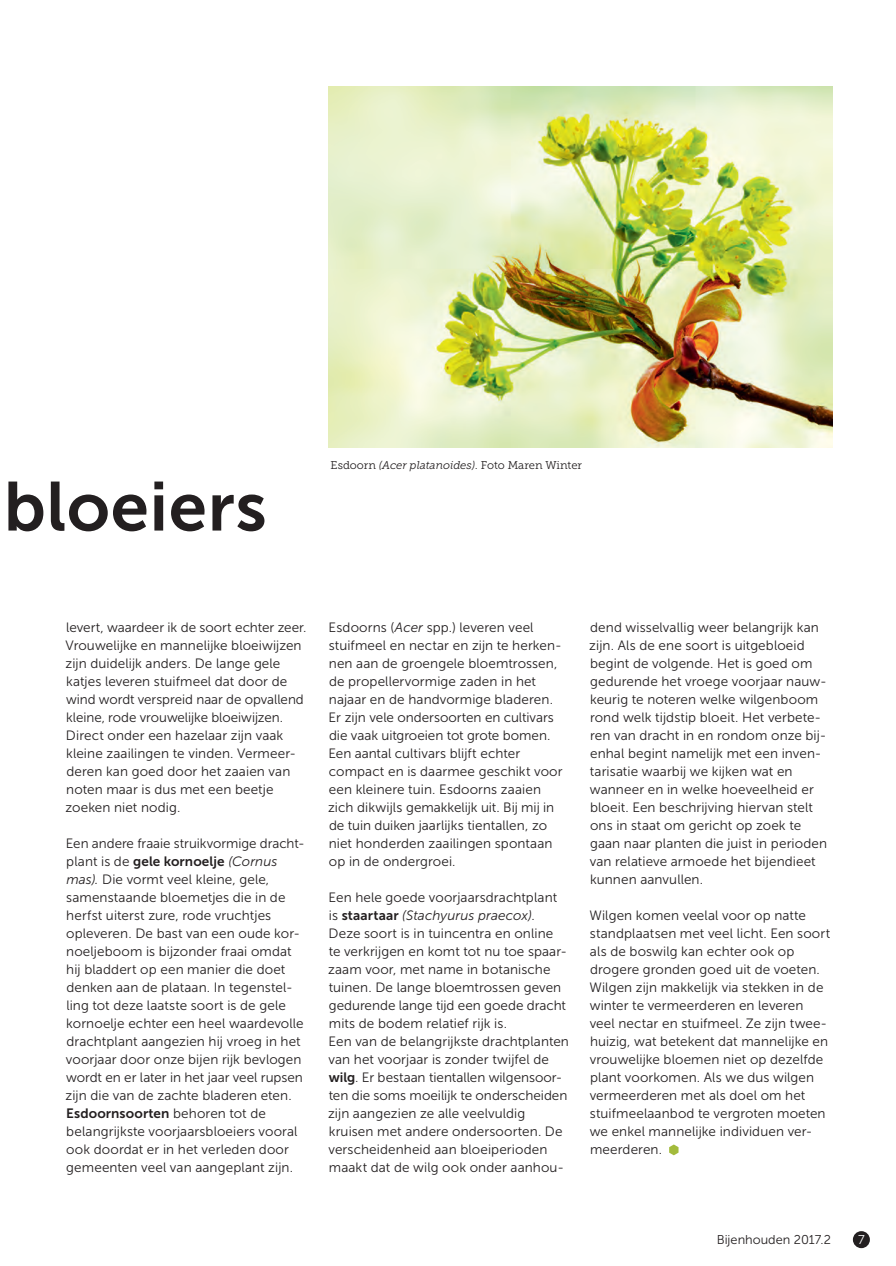
<style>
.page{position:relative;width:896px;height:1266px;background:#fff}
.page>*{position:absolute;margin:0;border:0;box-sizing:border-box;transform-origin:0 0}
.t1{font:69px "Museo Sans 700";letter-spacing:.01em;color:#231f20}
.t2{font:13.5px/18px "Museo Sans 300";letter-spacing:.005em;color:#231f20}
.t3{font:13.5px "Museo Sans 700";letter-spacing:.01em;color:#231f20}
.t4{font:12.75px "Museo Sans 300";color:#231f20}
.t5{font:12.75px "Museo Sans 300";color:#fff}
.t6{font:11.25px "Museo Slab 300";color:#231f20}
.s1{font-style:italic}
.s2{font-family:"Museo Sans 300"}
.s3{font-family:"Museo Sans 300";font-style:italic}
.s4{font-family:"Museo Sans 700"}
</style>
<div class="page">
<img style="left:328px;top:86px;width:503px;height:362px">
<svg style="left:669px;top:1144px;width:9px;height:11px"></svg>
<div style="left:852px;top:1230px;width:17px;height:17px;background:#231f20;border-radius:50%"></div>
<h1 class="t1" style="left:4px;top:468px;width:264px">bloeiers</h1>
<p class="t6" style="left:330px;top:459px;width:253px">Esdoorn <span class="s1">(Acer platanoides).</span> Foto Maren Winter</p>
<p class="t2" style="left:65px;top:618px;width:242px">levert, waardeer ik de soort echter zeer.<br>Vrouwelijke en mannelijke bloeiwijzen zijn duidelijk anders. De lange gele katjes leveren stuifmeel dat door de wind wordt verspreid naar de opvallend kleine, rode vrouwelijke bloeiwijzen.<br>Direct onder een hazelaar zijn vaak kleine zaailingen te vinden. Vermeer&shy;deren kan goed door het zaaien van noten maar is dus met een beetje zoeken niet nodig.</p>
<p class="t2" style="left:66px;top:834px;width:237px">Een andere fraaie struikvormige dracht-</p>
<p class="t3" style="left:66px;top:853px;width:212px"><span class="s2">plant is de</span> gele kornoelje <span class="s3">(Cornus</span></p>
<p class="t2" style="left:66px;top:870px;width:239px"><span class="s1">mas).</span> Die vormt veel kleine, gele, samenstaande bloemetjes die in de herfst uiterst zure, rode vruchtjes opleveren. De bast van een oude kor&shy;noeljeboom is bijzonder fraai omdat hij bladdert op een manier die doet denken aan de plataan. In tegenstel&shy;ling tot deze laatste soort is de gele kornoelje echter een heel waardevolle drachtplant aangezien hij vroeg in het voorjaar door onze bijen rijk bevlogen wordt en er later in het jaar veel rupsen zijn die van de zachte bladeren eten.</p>
<p class="t3" style="left:66px;top:1105px;width:201px">Esdoornsoorten <span class="s2">behoren tot de</span></p>
<p class="t2" style="left:66px;top:1122px;width:233px">belangrijkste voorjaarsbloeiers vooral ook doordat er in het verleden door gemeenten veel van aangeplant zijn.</p>
<p class="t2" style="left:328px;top:618px;width:236px">Esdoorns (<span class="s1">Acer</span> spp.) leveren veel stuifmeel en nectar en zijn te herken&shy;nen aan de groengele bloemtrossen, de propellervormige zaden in het najaar en de handvormige bladeren.<br>Er zijn vele ondersoorten en cultivars die vaak uitgroeien tot grote bomen.<br>Een aantal cultivars blijft echter compact en is daarmee geschikt voor een kleinere tuin. Esdoorns zaaien zich dikwijls gemakkelijk uit. Bij mij in de tuin duiken jaarlijks tientallen, zo niet honderden zaailingen spontaan op in de ondergroei.</p>
<p class="t2" style="left:328px;top:888px;width:242px">Een hele goede voorjaarsdrachtplant is <span class="s4">staartaar</span> <span class="s1">(Stachyurus praecox)</span>.<br>Deze soort is in tuincentra en online<br>te verkrijgen en komt tot nu toe spaar&shy;zaam voor, met name in botanische tuinen. De lange bloemtrossen geven gedurende lange tijd een goede dracht mits de bodem relatief rijk is.<br>Een van de belangrijkste drachtplanten van het voorjaar is zonder twijfel de <span class="s4">wilg</span>. Er bestaan tientallen wilgensoor&shy;ten die soms moeilijk te onderscheiden zijn aangezien ze alle veelvuldig kruisen met andere ondersoorten. De verscheidenheid aan bloeiperioden maakt dat de wilg ook onder aanhou-</p>
<p class="t2" style="left:589px;top:618px;width:239px">dend wisselvallig weer belangrijk kan zijn. Als de ene soort is uitgebloeid begint de volgende. Het is goed om gedurende het vroege voorjaar nauw&shy;keurig te noteren welke wilgenboom rond welk tijdstip bloeit. Het verbete&shy;ren van dracht in en rondom onze bij&shy;enhal begint namelijk met een inven&shy;tarisatie waarbij we kijken wat en wanneer en in welke hoeveelheid er bloeit. Een beschrijving hiervan stelt ons in staat om gericht op zoek te gaan naar planten die juist in perioden van relatieve armoede het bijendieet kunnen aanvullen.</p>
<p class="t2" style="left:589px;top:906px;width:242px">Wilgen komen veelal voor op natte standplaatsen met veel licht. Een soort als de boswilg kan echter ook op drogere gronden goed uit de voeten.<br>Wilgen zijn makkelijk via stekken in de winter te vermeerderen en leveren veel nectar en stuifmeel. Ze zijn twee&shy;huizig, wat betekent dat mannelijke en vrouwelijke bloemen niet op dezelfde plant voorkomen. Als we dus wilgen vermeerderen met als doel om het stuifmeelaanbod te vergroten moeten we enkel mannelijke individuen ver&shy;meerderen.</p>
<p class="t4" style="left:716px;top:1232px;width:116px">Bijenhouden 2017.2</p>
<p class="t5" style="left:858px;top:1232px;width:8px">7</p>
</div>
